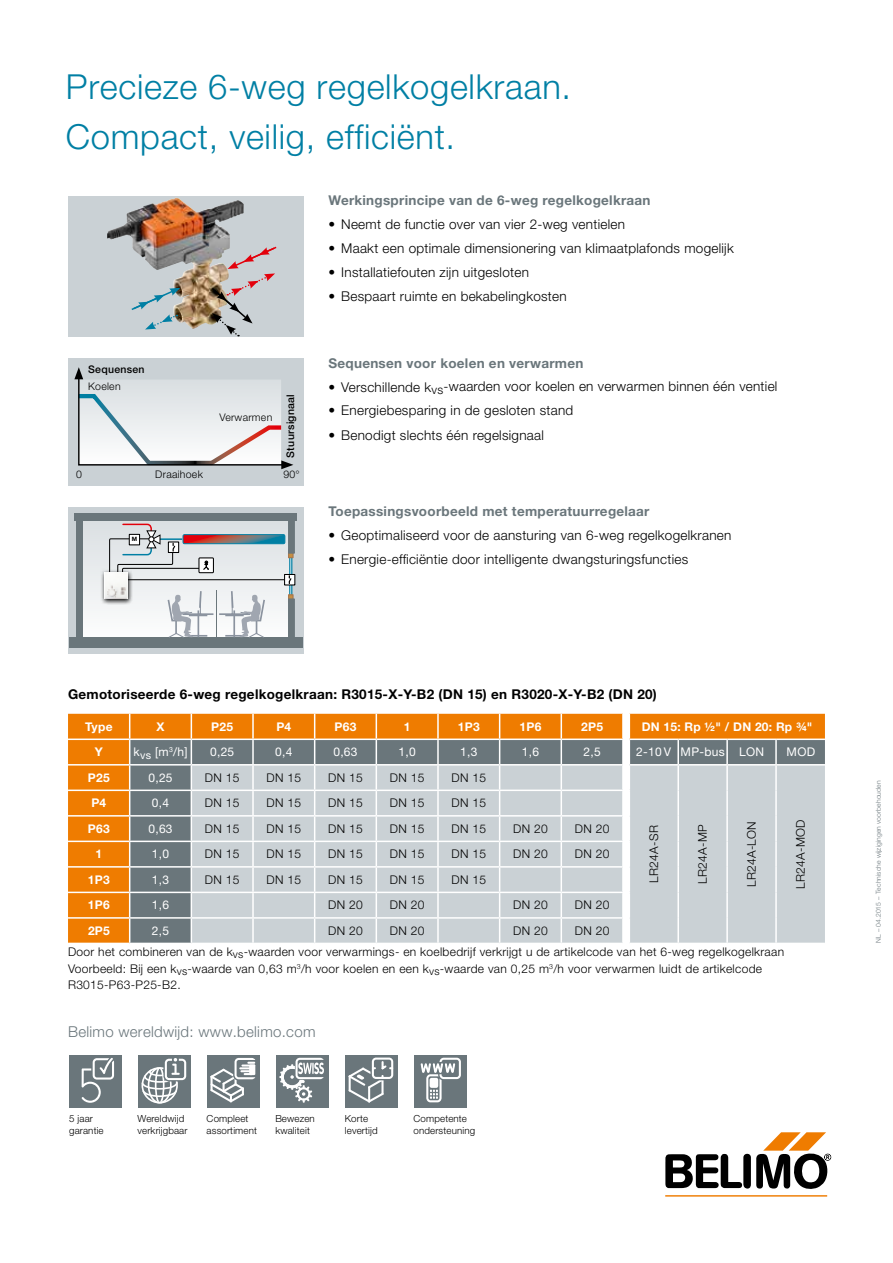
<style>
.page{position:relative;width:893px;height:1263px;background:#fff}
.page>*{position:absolute;margin:0;border:0;box-sizing:border-box;transform-origin:0 0}
.t1{font:300 34.5px/49.5px "Helvetica Neue LT Std";letter-spacing:.02em;color:#007fa4}
.t2{font:300 15px "Helvetica Neue LT Std";letter-spacing:.02em;color:#6a767b}
.t3{font:300 13.5px "Helvetica Neue LT Std";letter-spacing:.02em;color:#000}
.t4{font:700 13.5px "Helvetica Neue LT Std";letter-spacing:.02em;color:#6a767b}
.t5{font:700 13.5px "Helvetica Neue LT Std";letter-spacing:.02em;color:#000}
.t6{font:300 12px/21.3px "Helvetica Neue LT Std";letter-spacing:.025em;color:#000}
.t7{font:12px "Helvetica Neue LT Std";letter-spacing:.025em;color:#fff}
.t8{font:700 12px "Helvetica Neue LT Std";letter-spacing:.02em;color:#fff}
.t9{font:300 10.5px "Helvetica Neue LT Std";letter-spacing:.025em;color:#000}
.t10{font:500 10.5px "Helvetica Neue LT Std";letter-spacing:.025em;color:#000}
.t11{font:300 9.75px/12px "Helvetica Neue LT Std";letter-spacing:.015em;color:#000}
.t12{font:300 6.75px "Helvetica Neue LT Std";letter-spacing:.015em;color:#6a767b}
.t13{font:700 5.85px "Helvetica Neue LT Std";color:#000}
</style>
<div class="page">
<div style="left:68px;top:507px;width:235px;height:146px;background:#cad1d5"></div>
<div style="left:68px;top:196px;width:235px;height:141px;background:#cad1d5"></div>
<hr style="left:665px;top:1195px;width:162px;height:1px;background:#ef7c00">
<svg style="left:665px;top:1132px;width:166px;height:57px"></svg>
<div style="left:69px;top:1055px;width:53px;height:52px;background:#6a767b"></div>
<svg style="left:81px;top:1058px;width:33px;height:45px"></svg>
<div style="left:138px;top:1055px;width:53px;height:52px;background:#6a767b"></div>
<svg style="left:142px;top:1058px;width:44px;height:45px"></svg>
<div style="left:207px;top:1055px;width:53px;height:52px;background:#6a767b"></div>
<svg style="left:210px;top:1058px;width:45px;height:45px"></svg>
<div style="left:276px;top:1055px;width:53px;height:52px;background:#6a767b"></div>
<svg style="left:279px;top:1058px;width:45px;height:45px"></svg>
<div style="left:345px;top:1055px;width:53px;height:52px;background:#6a767b"></div>
<div style="left:372px;top:1057px;width:21px;height:22px;border:2px solid #fff;border-radius:3px"></div>
<svg style="left:348px;top:1060px;width:44px;height:43px"></svg>
<div style="left:415px;top:1055px;width:52px;height:52px;background:#6a767b"></div>
<svg style="left:420px;top:1057px;width:41px;height:45px"></svg>
<svg style="left:68px;top:714px;width:757px;height:230px;background:#c5b8a6"></svg>
<div style="left:82px;top:515px;width:210px;height:128px;background:linear-gradient(to bottom,#d9dee1,#fefefe)"></div>
<div style="left:74px;top:513px;width:222px;height:7px;background:#6a767b"></div>
<div style="left:69px;top:637px;width:233px;height:10px;background:#6a767b"></div>
<div style="left:76px;top:519px;width:7px;height:121px;background:#6a767b"></div>
<div style="left:288px;top:520px;width:7px;height:34px;background:#6a767b"></div>
<svg style="left:101px;top:569px;width:8px;height:36px"></svg>
<img style="left:104px;top:572px;width:5px;height:27px">
<div style="left:288px;top:598px;width:7px;height:40px;background:#6a767b"></div>
<div style="left:285px;top:574px;width:10px;height:11px;background:#fff"></div>
<div style="left:284px;top:574px;width:11px;height:11px;border:1px solid #000"></div>
<svg style="left:109px;top:523px;width:183px;height:115px;background:#d4d6d9"></svg>
<img style="left:107px;top:198px;width:114px;height:131px">
<div style="left:68px;top:358px;width:235px;height:127px;background:#cad1d5"></div>
<svg style="left:74px;top:367px;width:219px;height:102px"></svg>
<svg style="left:130px;top:288px;width:50px;height:41px"></svg>
<svg style="left:210px;top:245px;width:67px;height:91px"></svg>
<h1 class="t1" style="left:66px;top:61px;width:507px">Precieze 6-weg regelkogelkraan.<br>Compact, veilig, efficiënt.</h1>
<p class="t10" style="left:88px;top:363px;width:58px">Sequensen</p>
<p class="t9" style="left:88px;top:379px;width:34px">Koelen</p>
<p class="t9" style="left:219px;top:411px;width:54px">Verwarmen</p>
<p class="t10" style="left:284px;top:458px;width:65px;rotate:-90deg">Stuursignaal</p>
<p class="t9" style="left:76px;top:468px;width:7px">0</p>
<p class="t9" style="left:155px;top:468px;width:49px">Draaihoek</p>
<p class="t9" style="left:283px;top:468px;width:18px">90°</p>
<p class="t13" style="left:132px;top:536px;width:7px">M</p>
<p class="t4" style="left:328px;top:192px;width:324px">Werkingsprincipe van de 6-weg regelkogelkraan</p>
<p class="t3" style="left:328px;top:216px;width:298px">• Neemt de functie over van vier 2-weg ventielen</p>
<p class="t3" style="left:328px;top:240px;width:407px">• Maakt een optimale dimensionering van klimaatplafonds mogelijk</p>
<p class="t3" style="left:328px;top:264px;width:202px">• Installatiefouten zijn uitgesloten</p>
<p class="t3" style="left:328px;top:288px;width:240px">• Bespaart ruimte en bekabelingkosten</p>
<p class="t4" style="left:328px;top:354px;width:256px">Sequensen voor koelen en verwarmen</p>
<p class="t3" style="left:328px;top:378px;width:450px">• Verschillende k<sub>vs</sub>-waarden voor koelen en verwarmen binnen één ventiel</p>
<p class="t3" style="left:328px;top:402px;width:246px">• Energiebesparing in de gesloten stand</p>
<p class="t3" style="left:328px;top:426px;width:217px">• Benodigt slechts één regelsignaal</p>
<p class="t4" style="left:328px;top:503px;width:323px">Toepassingsvoorbeeld met temperatuurregelaar</p>
<p class="t3" style="left:328px;top:527px;width:404px">• Geoptimaliseerd voor de aansturing van 6-weg regelkogelkranen</p>
<p class="t3" style="left:328px;top:551px;width:361px">• Energie-efficiëntie door intelligente dwangsturingsfuncties</p>
<p class="t5" style="left:68px;top:685px;width:590px">Gemotoriseerde 6-weg regelkogelkraan: R3015-X-Y-B2 (DN 15) en R3020-X-Y-B2 (DN 20)</p>
<p class="t8" style="left:85px;top:719px;width:29px">Type</p>
<p class="t8" style="left:157px;top:719px;width:10px">X</p>
<p class="t8" style="left:211px;top:719px;width:23px">P25</p>
<p class="t8" style="left:276px;top:719px;width:16px">P4</p>
<p class="t8" style="left:335px;top:719px;width:23px">P63</p>
<p class="t8" style="left:404px;top:719px;width:8px">1</p>
<p class="t8" style="left:458px;top:719px;width:23px">1P3</p>
<p class="t8" style="left:520px;top:719px;width:23px">1P6</p>
<p class="t8" style="left:581px;top:719px;width:23px">2P5</p>
<p class="t8" style="left:642px;top:719px;width:172px">DN 15: Rp ½" / DN 20: Rp ¾"</p>
<p class="t8" style="left:95px;top:745px;width:10px">Y</p>
<p class="t7" style="left:134px;top:745px;width:55px">k<sub>vs</sub> [m<sup>3</sup>/h]</p>
<p class="t7" style="left:210px;top:745px;width:26px">0,25</p>
<p class="t7" style="left:275px;top:745px;width:19px">0,4</p>
<p class="t7" style="left:333px;top:745px;width:26px">0,63</p>
<p class="t7" style="left:398px;top:745px;width:19px">1,0</p>
<p class="t7" style="left:460px;top:745px;width:19px">1,3</p>
<p class="t7" style="left:522px;top:745px;width:19px">1,6</p>
<p class="t7" style="left:583px;top:745px;width:19px">2,5</p>
<p class="t7" style="left:636px;top:745px;width:129px">2-10 V MP-bus LON</p>
<p class="t7" style="left:787px;top:745px;width:30px">MOD</p>
<p class="t8" style="left:88px;top:770px;width:23px">P25</p>
<p class="t7" style="left:148px;top:770px;width:26px">0,25</p>
<p class="t6" style="left:205px;top:767px;width:36px">DN 15</p>
<p class="t6" style="left:267px;top:767px;width:36px">DN 15</p>
<p class="t6" style="left:328px;top:767px;width:36px">DN 15</p>
<p class="t6" style="left:390px;top:767px;width:36px">DN 15</p>
<p class="t6" style="left:452px;top:767px;width:36px">DN 15</p>
<p class="t8" style="left:91px;top:796px;width:16px">P4</p>
<p class="t7" style="left:152px;top:796px;width:19px">0,4</p>
<p class="t6" style="left:205px;top:792px;width:36px">DN 15</p>
<p class="t6" style="left:267px;top:792px;width:36px">DN 15</p>
<p class="t6" style="left:328px;top:792px;width:36px">DN 15</p>
<p class="t6" style="left:390px;top:792px;width:36px">DN 15</p>
<p class="t6" style="left:452px;top:792px;width:36px">DN 15</p>
<p class="t8" style="left:88px;top:821px;width:23px">P63</p>
<p class="t7" style="left:148px;top:821px;width:26px">0,63</p>
<p class="t6" style="left:205px;top:818px;width:36px">DN 15</p>
<p class="t6" style="left:267px;top:818px;width:36px">DN 15</p>
<p class="t6" style="left:328px;top:818px;width:36px">DN 15</p>
<p class="t6" style="left:390px;top:818px;width:36px">DN 15</p>
<p class="t6" style="left:452px;top:818px;width:36px">DN 15</p>
<p class="t6" style="left:513px;top:818px;width:36px">DN 20</p>
<p class="t6" style="left:575px;top:818px;width:36px">DN 20</p>
<p class="t8" style="left:96px;top:847px;width:8px">1</p>
<p class="t7" style="left:152px;top:847px;width:19px">1,0</p>
<p class="t6" style="left:205px;top:843px;width:36px">DN 15</p>
<p class="t6" style="left:267px;top:843px;width:36px">DN 15</p>
<p class="t6" style="left:328px;top:843px;width:36px">DN 15</p>
<p class="t6" style="left:390px;top:843px;width:36px">DN 15</p>
<p class="t6" style="left:452px;top:843px;width:36px">DN 15</p>
<p class="t6" style="left:513px;top:843px;width:36px">DN 20</p>
<p class="t6" style="left:575px;top:843px;width:36px">DN 20</p>
<p class="t8" style="left:88px;top:872px;width:23px">1P3</p>
<p class="t7" style="left:152px;top:872px;width:19px">1,3</p>
<p class="t6" style="left:205px;top:869px;width:36px">DN 15</p>
<p class="t6" style="left:267px;top:869px;width:36px">DN 15</p>
<p class="t6" style="left:328px;top:869px;width:36px">DN 15</p>
<p class="t6" style="left:390px;top:869px;width:36px">DN 15</p>
<p class="t6" style="left:452px;top:869px;width:36px">DN 15</p>
<p class="t8" style="left:88px;top:898px;width:23px">1P6</p>
<p class="t7" style="left:152px;top:898px;width:19px">1,6</p>
<p class="t6" style="left:328px;top:894px;width:36px">DN 20</p>
<p class="t6" style="left:390px;top:894px;width:36px">DN 20</p>
<p class="t6" style="left:513px;top:894px;width:36px">DN 20</p>
<p class="t6" style="left:575px;top:894px;width:36px">DN 20</p>
<p class="t8" style="left:88px;top:923px;width:23px">2P5</p>
<p class="t7" style="left:152px;top:923px;width:19px">2,5</p>
<p class="t6" style="left:328px;top:920px;width:36px">DN 20</p>
<p class="t6" style="left:390px;top:920px;width:36px">DN 20</p>
<p class="t6" style="left:513px;top:920px;width:36px">DN 20</p>
<p class="t6" style="left:643px;top:883px;width:59px;rotate:-90deg">LR24A-SR</p>
<p class="t6" style="left:692px;top:884px;width:61px;rotate:-90deg">LR24A-MP</p>
<p class="t6" style="left:741px;top:887px;width:67px;rotate:-90deg">LR24A-LON</p>
<p class="t6" style="left:790px;top:889px;width:71px;rotate:-90deg">LR24A-MOD</p>
<p class="t6" style="left:68px;top:920px;width:717px;text-indent:507px">DN 20<br>Door het combineren van de k<sub>vs</sub>-waarden voor verwarmings- en koelbedrijf verkrijgt u de artikelcode van het 6-weg regelkogelkraan</p>
<p class="t6" style="left:68px;top:960px;width:695px;line-height:16.5px">Voorbeeld: Bij een k<sub>vs</sub>-waarde van 0,63 m<sup>3</sup>/h voor koelen en een k<sub>vs</sub>-waarde van 0,25 m<sup>3</sup>/h voor verwarmen luidt de artikelcode<br>R3015-P63-P25-B2.</p>
<p class="t2" style="left:68px;top:1023px;width:249px">Belimo wereldwijd: www.belimo.com</p>
<p class="t11" style="left:69px;top:1112px;width:36px">5 jaar garantie</p>
<p class="t11" style="left:138px;top:1112px;width:52px">Wereldwijd verkrijgbaar</p>
<p class="t11" style="left:207px;top:1112px;width:52px">Compleet assortiment</p>
<p class="t11" style="left:275px;top:1112px;width:41px">Bewezen kwaliteit</p>
<p class="t11" style="left:345px;top:1112px;width:34px">Korte levertijd</p>
<p class="t11" style="left:414px;top:1112px;width:63px">Competente ondersteuning</p>
<p class="t12" style="left:874px;top:943px;width:164px;rotate:-90deg">NL – 04.2015 – Technische wijzigingen voorbehouden</p>
</div>
